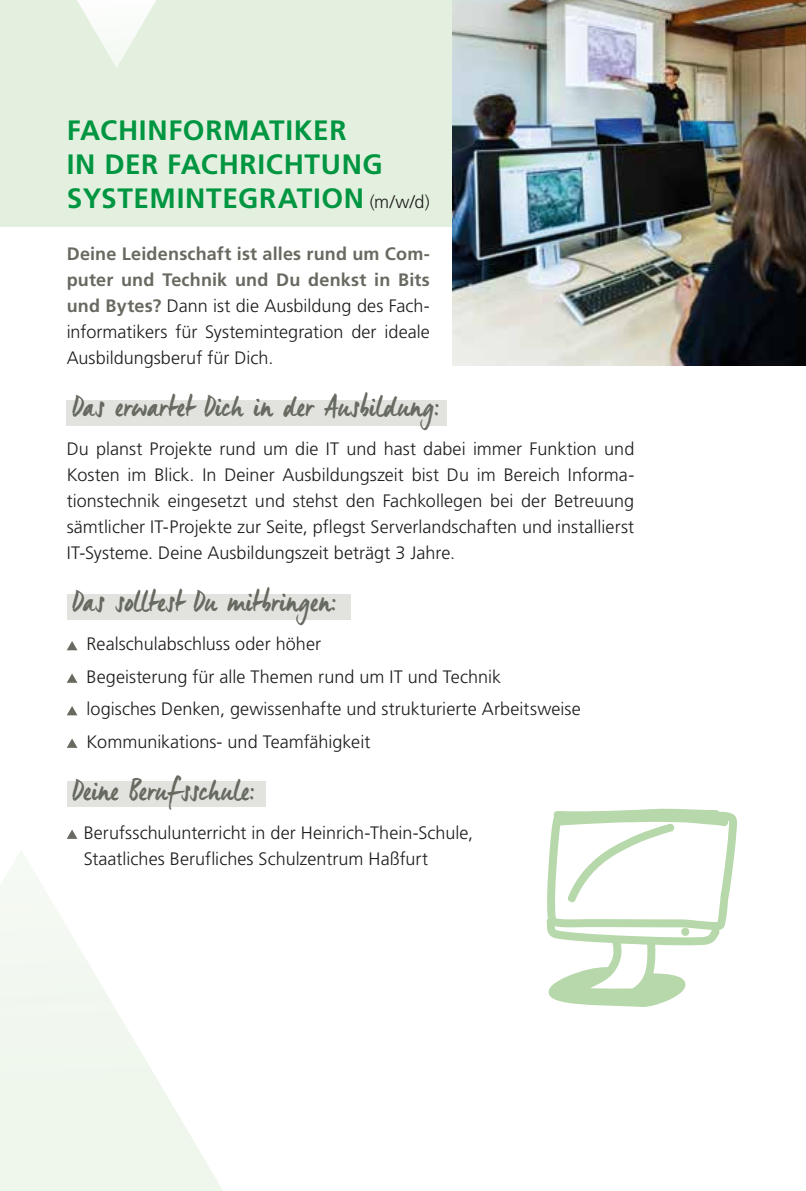
<style>
.page{position:relative;width:806px;height:1191px;background:#fff}
.page>*{position:absolute;margin:0;border:0;box-sizing:border-box;transform-origin:0 0}
.t1{font:30px "Manus";letter-spacing:.01em;color:#676a60}
.t2{font:700 28px/34px "Frutiger LT Std";letter-spacing:.02em;color:#009641}
.t3{font:300 18px/26px "Frutiger LT Std";letter-spacing:.005em;color:#1d1d1b;text-align:justify}
.s1{font-weight:300;font-size:18px;color:#1d1d1b}
.s2{font-weight:700;color:#676a60}
</style>
<div class="page">
<div style="left:67px;top:400px;width:379px;height:25px;background:#e2e3df"></div>
<div style="left:67px;top:781px;width:198px;height:26px;background:#e2e3df"></div>
<div style="left:67px;top:594px;width:283px;height:25px;background:#e2e3df"></div>
<div style="left:0;top:0;width:805px;height:227px;background:#e4f0df"></div>
<svg style="left:67px;top:641px;width:10px;height:9px"></svg>
<svg style="left:67px;top:673px;width:10px;height:10px"></svg>
<svg style="left:67px;top:706px;width:10px;height:9px"></svg>
<svg style="left:67px;top:738px;width:10px;height:10px"></svg>
<svg style="left:67px;top:829px;width:10px;height:10px"></svg>
<img style="left:452px;top:0;width:353px;height:366px">
<svg style="left:77px;top:0;width:79px;height:67px"></svg>
<svg style="left:0;top:855px;width:223px;height:336px"></svg>
<svg style="left:546px;top:808px;width:190px;height:199px"></svg>
<h2 class="t2" style="left:67px;top:113px;width:364px">FACHINFORMATIKER<br>IN DER FACHRICHTUNG<br>SYSTEMINTEGRATION <span class="s1">(m/w/d)</span></h2>
<p class="t3" style="left:67px;top:241px;width:364px"><span class="s2">Deine Leidenschaft ist alles rund um Com&shy;puter und Technik und Du denkst in Bits und Bytes?</span> Dann ist die Ausbildung des Fach&shy;informa tikers für Systemintegration der ideale Ausbildungsberuf für Dich.</p>
<h1 class="t1" style="left:73px;top:388px;width:368px">Das erwartet Dich in der Ausbildung:</h1>
<p class="t3" style="left:67px;top:436px;width:569px">Du planst Projekte rund um die IT und hast dabei immer Funktion und Kosten im Blick. In Deiner Ausbildungszeit bist Du im Bereich Informa&shy;tionstechnik eingesetzt und stehst den Fachkollegen bei der Betreuung sämtlicher IT-Projekte zur Seite, pflegst Serverlandschaften und installierst IT-Systeme. Deine Ausbildungszeit beträgt 3 Jahre.</p>
<h1 class="t1" style="left:73px;top:583px;width:265px">Das solltest Du mitbringen:</h1>
<p class="t3" style="left:86px;top:628px;width:495px;line-height:32.6px;text-align:left">Realschulabschluss oder höher<br>Begeisterung für alle Themen rund um IT und Technik<br>logisches Denken, gewissenhafte und strukturierte Arbeitsweise Kommunikations- und Teamfähigkeit</p>
<h1 class="t1" style="left:73px;top:772px;width:183px">Deine Berufsschule:</h1>
<p class="t3" style="left:84px;top:820px;width:391px">Berufsschulunterricht in der Heinrich-Thein-Schule,<br>Staatliches Berufliches Schulzentrum Haßfurt</p>
</div>
